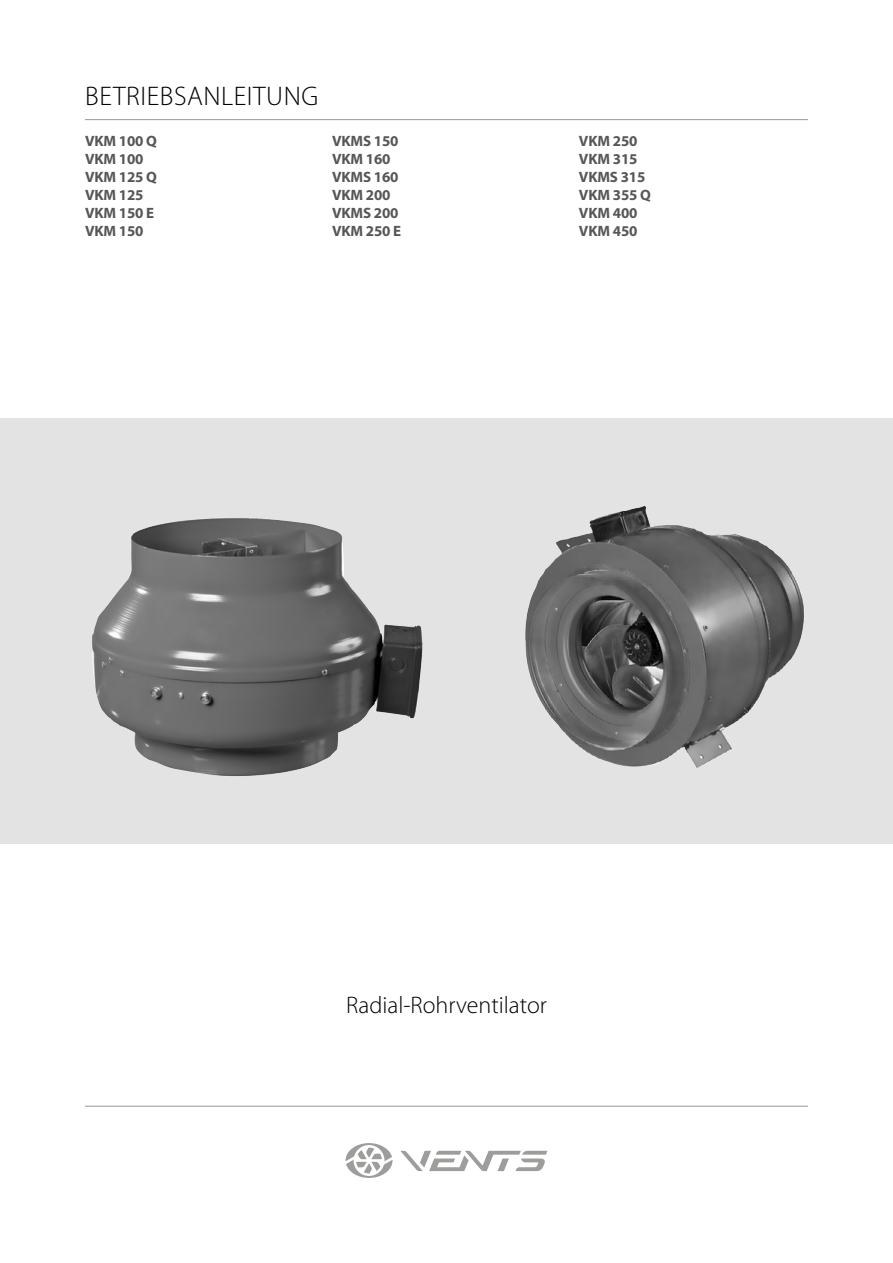
<style>
.page{position:relative;width:893px;height:1263px;background:#fff}
.page>*{position:absolute;margin:0;border:0;box-sizing:border-box;transform-origin:0 0}
.t1{font:300 27px "Myriad Pro";letter-spacing:.02em;color:#000}
.t2{font:300 24px "Myriad Pro";color:#000}
.t3{font:700 15px/18px "Myriad Pro";letter-spacing:-.01em;color:#575756}
</style>
<div class="page">
<hr style="left:85px;top:119px;width:723px;height:1px;background:#9d9d9c">
<div style="left:0;top:419px;width:893px;height:425px;background:#e3e3e3"></div>
<hr style="left:85px;top:1106px;width:723px;height:1px;background:#9d9d9c">
<svg style="left:400px;top:1151px;width:147px;height:20px"></svg>
<svg style="left:346px;top:1143px;width:47px;height:35px"></svg>
<img style="left:525px;top:506px;width:279px;height:262px">
<img style="left:92px;top:518px;width:331px;height:258px">
<h1 class="t1" style="left:85px;top:81px;width:235px">BETRIEBSANLEITUNG</h1>
<p class="t3" style="left:85px;top:132px;width:74px">VKM 100 Q<br>VKM 100<br>VKM 125 Q<br>VKM 125<br>VKM 150 E<br>VKM 150</p>
<p class="t3" style="left:332px;top:132px;width:71px">VKMS 150<br>VKM 160<br>VKMS 160<br>VKM 200<br>VKMS 200<br>VKM 250 E</p>
<p class="t3" style="left:579px;top:132px;width:74px">VKM 250<br>VKM 315<br>VKMS 315<br>VKM 355 Q<br>VKM 400<br>VKM 450</p>
<h2 class="t2" style="left:346px;top:992px;width:202px">Radial-Rohrventilator</h2>
</div>
